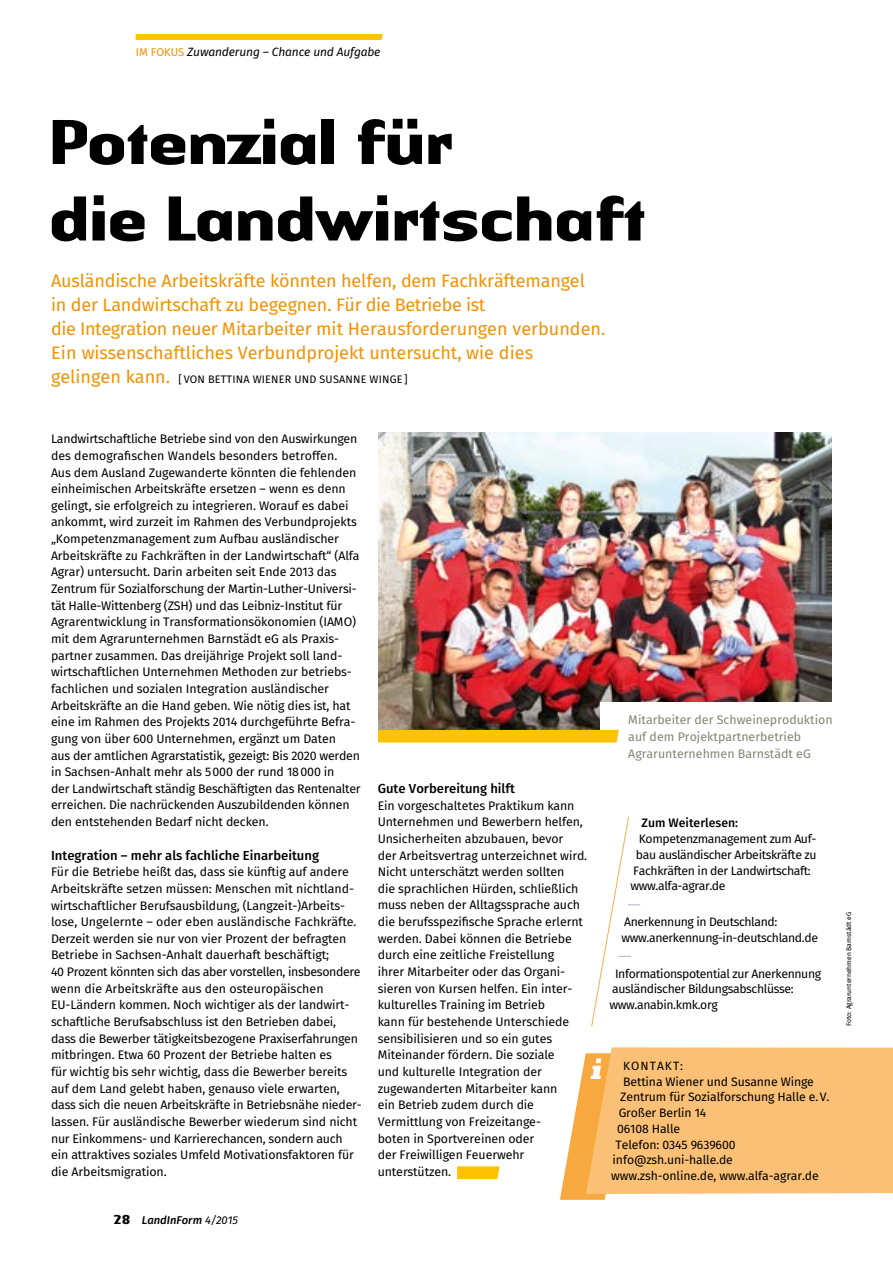
<style>
.page{position:relative;width:893px;height:1263px;background:#fff}
.page>*{position:absolute;margin:0;border:0;box-sizing:border-box;transform-origin:0 0}
.t1{font:700 66px/76.5px "Authentic Sans Std";letter-spacing:-.05em;color:#000}
.t2{font:18px/24px "Fira Sans";letter-spacing:-.01em;color:#f39100}
.t3{font:500 13.05px "Fira Sans";color:#000}
.t4{font:12.3px/16.6px "Fira Sans";letter-spacing:-.01em;color:#000}
.t5{font:12.3px/16.6px "Fira Sans";color:#848472}
.t6{font:12.15px/15.8px "Fira Sans";letter-spacing:-.03em;color:#000;text-align:center}
.t7{font:12.15px "Fira Sans";letter-spacing:-.01em;color:#000}
.t8{font:500 12.15px "Fira Sans";color:#000}
.t9{font:italic 12px "Fira Sans";letter-spacing:-.01em;color:#000}
.t10{font:12px "Fira Sans";letter-spacing:.085em;color:#000}
.t11{font:italic 500 11.25px "Fira Sans";color:#000}
.t12{font:10.8px "Fira Sans";letter-spacing:.015em;color:#000}
.t13{font:6.75px "Fira Sans";letter-spacing:-.01em;color:#000}
.s1{font-style:normal;font-size:11.25px;color:#f39100}
.s2{font-size:18px;color:#f39100}
.s3{font-family:"Authentic Sans Std";font-weight:700;font-style:normal;font-size:13.5px}
.s4{font-weight:400}
</style>
<div class="page">
<svg style="left:135px;top:34px;width:248px;height:6px"></svg>
<svg style="left:457px;top:1166px;width:43px;height:13px"></svg>
<svg style="left:591px;top:817px;width:49px;height:210px"></svg>
<img style="left:378px;top:432px;width:454px;height:298px">
<div style="left:601px;top:702px;width:269px;height:74px;background:#fff"></div>
<div style="left:378px;top:730px;width:241px;height:12px;background:#fdc300"></div>
<div style="left:611px;top:1047px;width:282px;height:147px;background:#fac075"></div>
<svg style="left:560px;top:1053px;width:70px;height:147px"></svg>
<h1 class="t9" style="left:136px;top:44px;width:246px"><span class="s1">IM FOKUS</span> Zuwanderung – Chance und Aufgabe</h1>
<h2 class="t1" style="left:48px;top:101px;width:601px">Potenzial für<br>die Landwirtschaft</h2>
<h3 class="t2" style="left:51px;top:270px;width:556px">Ausländische Arbeitskräfte könnten helfen, dem Fachkräftemangel<br>in der Landwirtschaft zu begegnen. Für die Betriebe ist<br>die Integration neuer Mitarbeiter mit Herausforderungen verbunden.<br>Ein wissenschaftliches Verbundprojekt untersucht, wie dies</h3>
<h3 class="t12" style="left:51px;top:371px;width:358px"><span class="s2">gelingen kann.</span> [ VON BETTINA WIENER UND SUSANNE WINGE ]</h3>
<p class="t4" style="left:51px;top:431px;width:311px">Landwirtschaftliche Betriebe sind von den Auswirkungen des demografischen Wandels besonders betroffen.<br>Aus dem Ausland Zugewanderte könnten die fehlenden einheimischen Arbeitskräfte ersetzen – wenn es denn gelingt, sie erfolgreich zu integrieren. Worauf es dabei ankommt, wird zurzeit im Rahmen des Verbundprojekts „Kompetenzmanagement zum Aufbau ausländischer Arbeitskräfte zu Fachkräften in der Landwirtschaft“ (Alfa Agrar) untersucht. Darin arbeiten seit Ende 2013 das Zentrum für Sozialforschung der Martin-Luther-Universi&shy;tät Halle-Wittenberg (ZSH) und das Leibniz-Institut für Agrarentwicklung in Transformationsökonomien (IAMO) mit dem Agrarunternehmen Barnstädt eG als Praxis&shy;partner zusammen. Das dreijährige Projekt soll land&shy;wirtschaftlichen Unternehmen Methoden zur betriebs&shy;fachlichen und sozialen Integration ausländischer Arbeitskräfte an die Hand geben. Wie nötig dies ist, hat eine im Rahmen des Projekts 2014 durchgeführte Befra&shy;gung von über 600 Unternehmen, ergänzt um Daten<br>aus der amtlichen Agrarstatistik, gezeigt: Bis 2020 werden in Sachsen-Anhalt mehr als 5 000 der rund 18 000 in<br>der Landwirtschaft ständig Beschäftigten das Rentenalter erreichen. Die nachrückenden Auszubildenden können den entstehenden Bedarf nicht decken.</p>
<h4 class="t3" style="left:51px;top:846px;width:270px">Integration – mehr als fachliche Einarbeitung</h4>
<p class="t4" style="left:51px;top:864px;width:312px">Für die Betriebe heißt das, dass sie künftig auf andere Arbeitskräfte setzen müssen: Menschen mit nichtland&shy;wirtschaftlicher Berufsausbildung, (Langzeit-)Arbeits&shy;lose, Ungelernte – oder eben ausländische Fachkräfte.<br>Derzeit werden sie nur von vier Prozent der befragten Betriebe in Sachsen-Anhalt dauerhaft beschäftigt;<br>40 Prozent könnten sich das aber vorstellen, insbesondere wenn die Arbeitskräfte aus den osteuropäischen EU-Ländern kommen. Noch wichtiger als der landwirt&shy;schaftliche Berufsabschluss ist den Betrieben dabei, dass die Bewerber tätigkeitsbezogene Praxiserfahrungen mitbringen. Etwa 60 Prozent der Betriebe halten es<br>für wichtig bis sehr wichtig, dass die Bewerber bereits auf dem Land gelebt haben, genauso viele erwarten, dass sich die neuen Arbeitskräfte in Betriebsnähe nieder&shy;lassen. Für ausländische Bewerber wiederum sind nicht nur Einkommens- und Karrierechancen, sondern auch ein attraktives soziales Umfeld Motivationsfaktoren für die Arbeitsmigration.</p>
<p class="t11" style="left:113px;top:1212px;width:126px"><span class="s3">28</span> LandInForm <span class="s4">4/2015</span></p>
<h4 class="t3" style="left:378px;top:779px;width:139px">Gute Vorbereitung hilft</h4>
<p class="t4" style="left:378px;top:798px;width:211px">Ein vorgeschaltetes Praktikum kann Unternehmen und Bewerbern helfen, Unsicherheiten abzubauen, bevor<br>der Arbeitsvertrag unterzeichnet wird.<br>Nicht unterschätzt werden sollten<br>die sprachlichen Hürden, schließlich muss neben der Alltagssprache auch die berufsspezifische Sprache erlernt werden. Dabei können die Betriebe durch eine zeitliche Freistellung<br>ihrer Mitarbeiter oder das Organi&shy;sieren von Kursen helfen. Ein inter&shy;kulturelles Training im Betrieb<br>kann für bestehende Unterschiede sensibilisieren und so ein gutes Miteinander fördern. Die soziale<br>und kulturelle Integration der zugewanderten Mitarbeiter kann<br>ein Betrieb zudem durch die Vermittlung von Freizeitange-<br>boten in Sportvereinen oder<br>der Freiwilligen Feuerwehr unterstützen.</p>
<p class="t5" style="left:628px;top:713px;width:206px">Mitarbeiter der Schweineproduktion auf dem Projektpartnerbetrieb<br>Agrarunternehmen Barnstädt eG</p>
<h5 class="t8" style="left:641px;top:815px;width:98px">Zum Weiterlesen:</h5>
<p class="t6" style="left:633px;top:832px;width:185px">Kompetenzmanagement zum Auf&shy;bau ausländischer Arbeitskräfte zu<br>Fachkräften in der Landwirtschaft:</p>
<p class="t6" style="left:630px;top:879px;width:97px">www.alfa-agrar.de</p>
<p class="t6" style="left:624px;top:915px;width:155px">Anerkennung in Deutschland:</p>
<p class="t6" style="left:621px;top:931px;width:198px">www.anerkennung-in-deutschland.de</p>
<p class="t6" style="left:612px;top:966px;width:210px;text-align:left">Informationspotential zur Anerkennung ausländischer Bildungsabschlüsse:</p>
<p class="t6" style="left:609px;top:998px;width:110px">www.anabin.kmk.org</p>
<h5 class="t10" style="left:623px;top:1057px;width:61px">KONTAKT:</h5>
<p class="t7" style="left:623px;top:1073px;width:192px">Bettina Wiener und Susanne Winge</p>
<p class="t7" style="left:620px;top:1089px;width:211px">Zentrum für Sozialforschung Halle e. V.</p>
<p class="t7" style="left:619px;top:1104px;width:89px">Großer Berlin 14</p>
<p class="t7" style="left:617px;top:1120px;width:65px">06108 Halle</p>
<p class="t7" style="left:616px;top:1136px;width:121px">Telefon: 0345 9639600</p>
<p class="t7" style="left:613px;top:1152px;width:122px">info@zsh.uni-halle.de</p>
<p class="t7" style="left:611px;top:1167px;width:209px">www.zsh-online.de, www.alfa-agrar.de</p>
<p class="t13" style="left:844px;top:1026px;width:116px;rotate:-90deg">Foto: Agrarunternehmen Barnstädt eG</p>
</div>
